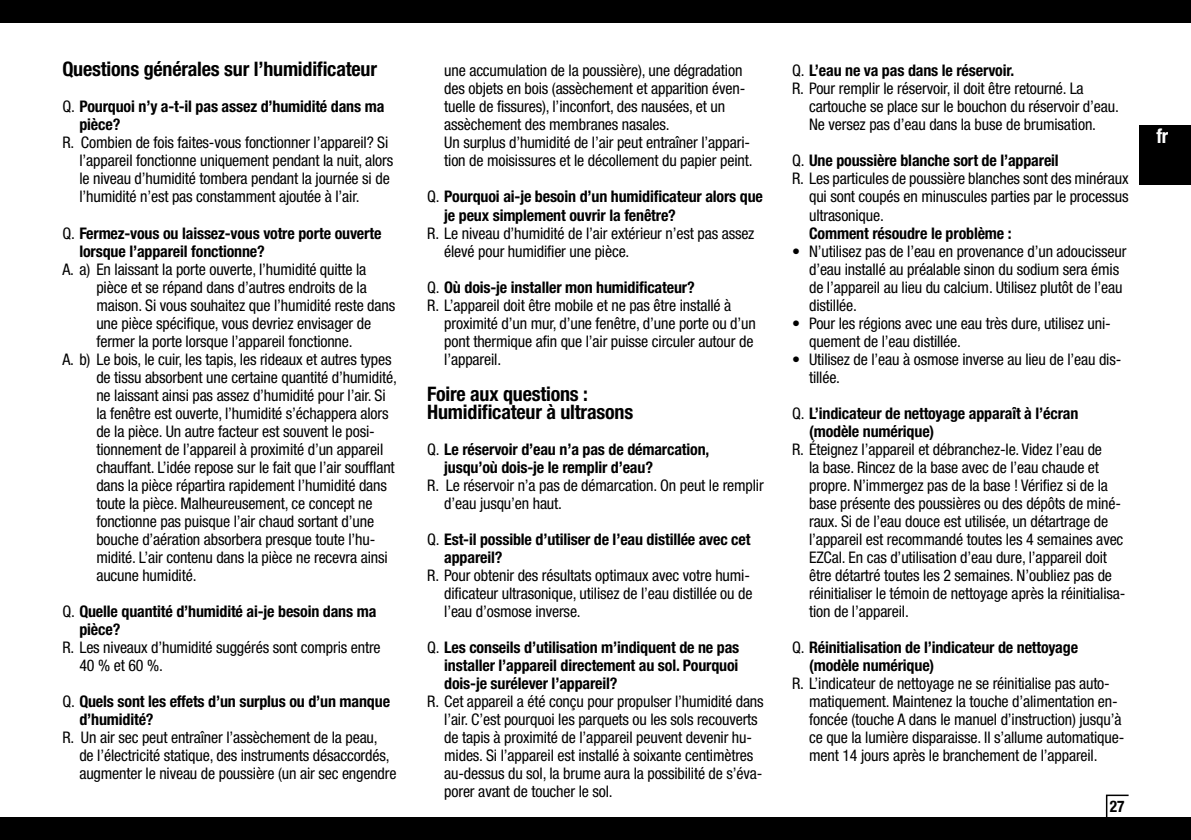
<style>
.page{position:relative;width:1191px;height:840px;background:#fff}
.page>*{position:absolute;margin:0;border:0;box-sizing:border-box;transform-origin:0 0}
.t1{font:700 condensed 20px/18px "Helvetica Neue LTW1 G";letter-spacing:-.01em;color:#000}
.t2{font:700 condensed 20px "Helvetica Neue LTW1 G";color:#fff;scale:.96 1}
.t3{font:condensed 16px/18px "Helvetica Neue LTW1 G";letter-spacing:-.01em;color:#000}
.t4{font:700 condensed 16px/18px "Helvetica Neue LTW1 G";letter-spacing:-.01em;color:#000}
.t5{font:700 condensed 16px "Helvetica Neue LTW1 G";letter-spacing:-.01em;color:#000;scale:.96 1}
.s1{font-weight:400}
</style>
<div class="page">
<div style="left:0;top:0;width:1191px;height:23px;background:#000"></div>
<div style="left:0;top:816px;width:1191px;height:23px;background:#000"></div>
<svg style="left:1105px;top:794px;width:25px;height:23px"></svg>
<div style="left:1140px;top:125px;width:51px;height:59px;background:#000"></div>
<p class="t1" style="left:62px;top:60px;width:316px">Questions générales sur l’humidificateur</p>
<p class="t4" style="left:79px;top:98px;width:306px;text-indent:-17px"><span class="s1">Q.</span> Pourquoi n’y a-t-il pas assez d’humidité dans ma pièce?</p>
<p class="t3" style="left:79px;top:134px;width:315px;text-indent:-17px">R. Combien de fois faites-vous fonctionner l’appareil? Si l’appareil fonctionne uniquement pendant la nuit, alors le niveau d’humidité tombera pendant la journée si de l’humidité n’est pas constamment ajoutée à l’air.</p>
<p class="t4" style="left:79px;top:224px;width:304px;text-indent:-17px"><span class="s1">Q.</span> Fermez-vous ou laissez-vous votre porte ouverte lorsque l’appareil fonctionne?</p>
<p class="t3" style="left:62px;top:260px;width:305px">A. a) En laissant la porte ouverte, l’humidité quitte la</p>
<p class="t3" style="left:96px;top:278px;width:272px">pièce et se répand dans d’autres endroits de la</p>
<p class="t3" style="left:96px;top:296px;width:300px">maison. Si vous souhaitez que l’humidité reste dans</p>
<p class="t3" style="left:96px;top:314px;width:276px">une pièce spécifique, vous devriez envisager de</p>
<p class="t3" style="left:96px;top:332px;width:258px">fermer la porte lorsque l’appareil fonctionne.</p>
<p class="t3" style="left:62px;top:350px;width:331px">A. b) Le bois, le cuir, les tapis, les rideaux et autres types</p>
<p class="t3" style="left:96px;top:368px;width:302px">de tissu absorbent une certaine quantité d’humidité,</p>
<p class="t3" style="left:96px;top:386px;width:291px">ne laissant ainsi pas assez d’humidité pour l’air. Si</p>
<p class="t3" style="left:96px;top:404px;width:294px">la fenêtre est ouverte, l’humidité s’échappera alors</p>
<p class="t3" style="left:96px;top:422px;width:278px">de la pièce. Un autre facteur est souvent le posi-</p>
<p class="t3" style="left:96px;top:440px;width:288px">tionnement de l’appareil à proximité d’un appareil</p>
<p class="t3" style="left:96px;top:458px;width:300px">chauffant. L’idée repose sur le fait que l’air soufflant</p>
<p class="t3" style="left:96px;top:476px;width:292px">dans la pièce répartira rapidement l’humidité dans</p>
<p class="t3" style="left:96px;top:494px;width:278px">toute la pièce. Malheureusement, ce concept ne</p>
<p class="t3" style="left:96px;top:512px;width:279px">fonctionne pas puisque l’air chaud sortant d’une</p>
<p class="t3" style="left:96px;top:530px;width:280px">bouche d’aération absorbera presque toute l’hu-</p>
<p class="t3" style="left:96px;top:548px;width:293px">midité. L’air contenu dans la pièce ne recevra ainsi</p>
<p class="t3" style="left:96px;top:566px;width:102px">aucune humidité.</p>
<p class="t4" style="left:79px;top:602px;width:298px;text-indent:-17px"><span class="s1">Q.</span> Quelle quantité d’humidité ai-je besoin dans ma pièce?</p>
<p class="t3" style="left:79px;top:638px;width:303px;text-indent:-17px">R. Les niveaux d’humidité suggérés sont compris entre<br>40 % et 60 %.</p>
<p class="t4" style="left:79px;top:692px;width:312px;text-indent:-17px"><span class="s1">Q.</span> Quels sont les effets d’un surplus ou d’un manque d’humidité?</p>
<p class="t3" style="left:79px;top:728px;width:319px;text-indent:-17px">R. Un air sec peut entraîner l’assèchement de la peau,<br>de l’électricité statique, des instruments désaccordés, augmenter le niveau de poussière (un air sec engendre</p>
<p class="t3" style="left:444px;top:62px;width:310px">une accumulation de la poussière), une dégradation des objets en bois (assèchement et apparition éven&shy;tuelle de fissures), l’inconfort, des nausées, et un assèchement des membranes nasales.<br>Un surplus d’humidité de l’air peut entraîner l’appari&shy;tion de moisissures et le décollement du papier peint.</p>
<p class="t4" style="left:444px;top:188px;width:320px;text-indent:-17px"><span class="s1">Q.</span> Pourquoi ai-je besoin d’un humidificateur alors que je peux simplement ouvrir la fenêtre?</p>
<p class="t3" style="left:444px;top:224px;width:312px;text-indent:-17px">R. Le niveau d’humidité de l’air extérieur n’est pas assez élevé pour humidifier une pièce.</p>
<p class="t4" style="left:427px;top:278px;width:269px"><span class="s1">Q.</span> Où dois-je installer mon humidificateur?</p>
<p class="t3" style="left:427px;top:296px;width:306px">R. L’appareil doit être mobile et ne pas être installé à</p>
<p class="t3" style="left:444px;top:314px;width:313px">proximité d’un mur, d’une fenêtre, d’une porte ou d’un</p>
<p class="t3" style="left:444px;top:332px;width:311px">pont thermique afin que l’air puisse circuler autour de</p>
<p class="t3" style="left:444px;top:350px;width:58px">l’appareil.</p>
<p class="t1" style="left:427px;top:384px;width:207px">Foire aux questions :<br>Humidificateur à ultrasons</p>
<p class="t4" style="left:444px;top:440px;width:267px;text-indent:-17px"><span class="s1">Q.</span> Le réservoir d’eau n’a pas de démarcation, jusqu’où dois-je le remplir d’eau?</p>
<p class="t3" style="left:444px;top:476px;width:321px;text-indent:-17px">R. Le réservoir n’a pas de démarcation. On peut le remplir d’eau jusqu’en haut.</p>
<p class="t4" style="left:444px;top:530px;width:308px;text-indent:-17px"><span class="s1">Q.</span> Est-il possible d’utiliser de l’eau distillée avec cet appareil?</p>
<p class="t3" style="left:444px;top:566px;width:310px;text-indent:-17px">R. Pour obtenir des résultats optimaux avec votre humi&shy;dificateur ultrasonique, utilisez de l’eau distillée ou de l’eau d’osmose inverse.</p>
<p class="t4" style="left:444px;top:638px;width:297px;text-align:justify;text-indent:-17px"><span class="s1">Q.</span> Les conseils d’utilisation m’indiquent de ne pas installer l’appareil directement au sol. Pourquoi dois-je surélever l’appareil?</p>
<p class="t3" style="left:444px;top:692px;width:321px;text-indent:-17px">R. Cet appareil a été conçu pour propulser l’humidité dans l’air. C’est pourquoi les parquets ou les sols recouverts de tapis à proximité de l’appareil peuvent devenir hu&shy;mides. Si l’appareil est installé à soixante centimètres au-dessus du sol, la brume aura la possibilité de s’éva&shy;porer avant de toucher le sol.</p>
<p class="t4" style="left:792px;top:62px;width:224px"><span class="s1">Q.</span> L’eau ne va pas dans le réservoir.</p>
<p class="t3" style="left:792px;top:80px;width:293px">R. Pour remplir le réservoir, il doit être retourné. La</p>
<p class="t3" style="left:809px;top:98px;width:311px">cartouche se place sur le bouchon du réservoir d’eau.</p>
<p class="t3" style="left:809px;top:116px;width:288px">Ne versez pas d’eau dans la buse de brumisation.</p>
<p class="t4" style="left:792px;top:152px;width:268px"><span class="s1">Q.</span> Une poussière blanche sort de l’appareil</p>
<p class="t3" style="left:792px;top:170px;width:338px">R. Les particules de poussière blanches sont des minéraux</p>
<p class="t3" style="left:809px;top:188px;width:321px">qui sont coupés en minuscules parties par le processus</p>
<p class="t3" style="left:809px;top:206px;width:76px">ultrasonique.</p>
<p class="t4" style="left:809px;top:224px;width:204px">Comment résoudre le problème :</p>
<p class="t3" style="left:809px;top:242px;width:319px;text-indent:-17px">• N’utilisez pas de l’eau en provenance d’un adoucisseur d’eau installé au préalable sinon du sodium sera émis de l’appareil au lieu du calcium. Utilisez plutôt de l’eau distillée.</p>
<p class="t3" style="left:809px;top:314px;width:303px;text-indent:-17px">• Pour les régions avec une eau très dure, utilisez uni&shy;quement de l’eau distillée.</p>
<p class="t3" style="left:809px;top:350px;width:314px;text-indent:-17px">• Utilisez de l’eau à osmose inverse au lieu de l’eau dis&shy;tillée.</p>
<p class="t4" style="left:809px;top:404px;width:271px;text-indent:-17px"><span class="s1">Q.</span> L’indicateur de nettoyage apparaît à l’écran (modèle numérique)</p>
<p class="t3" style="left:809px;top:440px;width:318px;text-indent:-17px">R. Éteignez l’appareil et débranchez-le. Videz l’eau de<br>la base. Rincez de la base avec de l’eau chaude et propre. N’immergez pas de la base ! Vérifiez si de la base présente des poussières ou des dépôts de miné&shy;raux. Si de l’eau douce est utilisée, un détartrage de l’appareil est recommandé toutes les 4 semaines avec EZCal. En cas d’utilisation d’eau dure, l’appareil doit être détartré toutes les 2 semaines. N’oubliez pas de réinitialiser le témoin de nettoyage après la réinitialisa&shy;tion de l’appareil.</p>
<p class="t4" style="left:809px;top:638px;width:270px;text-indent:-17px"><span class="s1">Q.</span> Réinitialisation de l’indicateur de nettoyage (modèle numérique)</p>
<p class="t3" style="left:809px;top:674px;width:317px;text-indent:-17px">R. L’indicateur de nettoyage ne se réinitialise pas auto&shy;matiquement. Maintenez la touche d’alimentation en&shy;foncée (touche A dans le manuel d’instruction) jusqu’à ce que la lumière disparaisse. Il s’allume automatique&shy;ment 14 jours après le branchement de l’appareil.</p>
<p class="t5" style="left:1110px;top:795px;width:17px">27</p>
<p class="t2" style="left:1156px;top:124px;width:14px">fr</p>
</div>
